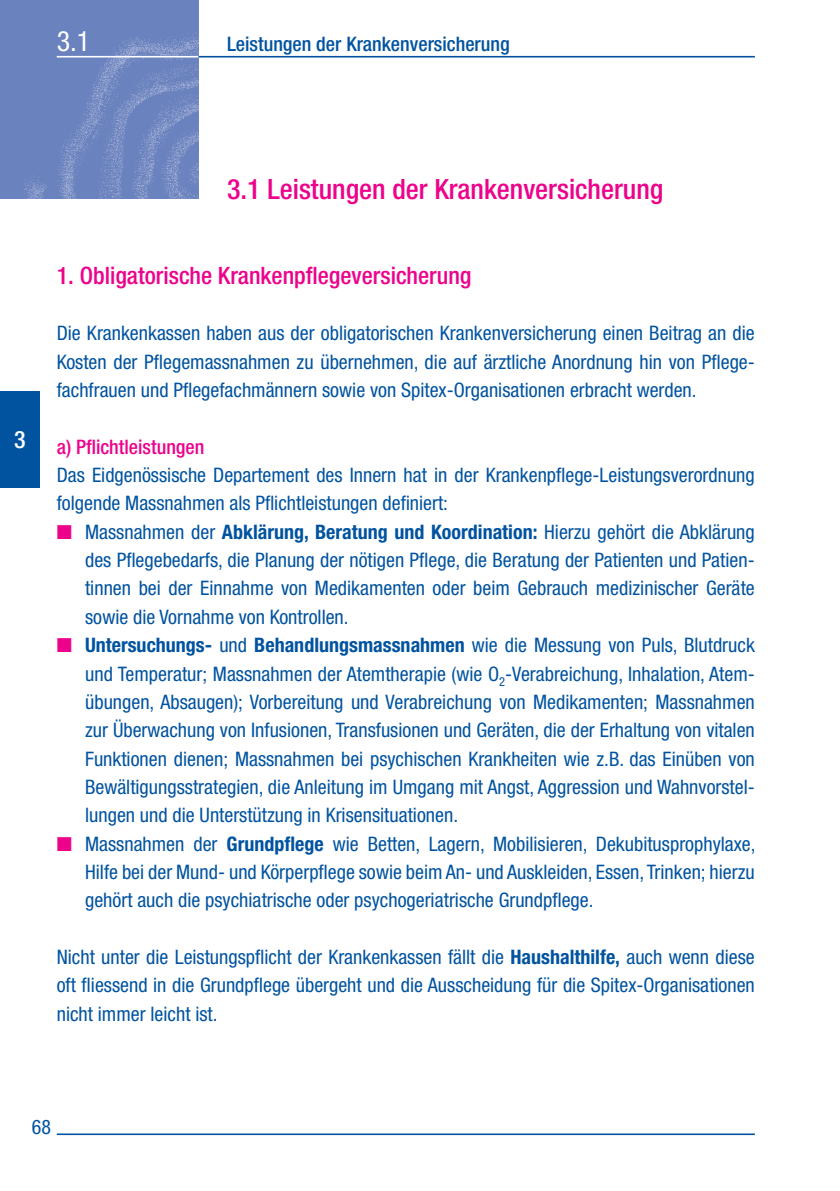
<style>
.page{position:relative;width:840px;height:1191px;background:#fff}
.page>*{position:absolute;margin:0;border:0;box-sizing:border-box;transform-origin:0 0}
.t1{font:500 condensed 28px "Helvetica Neue LT Std";color:#ed028c}
.t2{font:condensed 28px "Helvetica Neue LT Std";color:#fff}
.t3{font:500 condensed 24px "Helvetica Neue LT Std";color:#ed028c}
.t4{font:500 condensed 24px "Helvetica Neue LT Std";color:#fff}
.t5{font:condensed 20px/28.4px "Helvetica Neue LT Std";color:#0153a0;text-align:justify}
.t6{font:500 condensed 20px "Helvetica Neue LT Std";color:#0153a0}
.t7{font:500 condensed 20px "Helvetica Neue LT Std";color:#ed028c}
.s1{color:#ed028c}
.s2{font-weight:700}
</style>
<div class="page">
<img style="left:0;top:0;width:198px;height:198px">
<hr style="left:57px;top:56px;width:141px;height:1px;background:#fff">
<hr style="left:198px;top:56px;width:556px;height:1px;background:#0153a0">
<hr style="left:57px;top:1133px;width:697px;height:2px;background:#0153a0">
<div style="left:0;top:391px;width:40px;height:97px;background:#0153a0"></div>
<h1 class="t2" style="left:57px;top:25px;width:35px">3.1</h1>
<p class="t6" style="left:227px;top:32px;width:284px">Leistungen der Krankenversicherung</p>
<p class="t4" style="left:14px;top:425px;width:13px">3</p>
<h1 class="t1" style="left:227px;top:172px;width:437px">3.1 Leistungen der Krankenversicherung</h1>
<p class="t3" style="left:57px;top:261px;width:416px">1. Obligatorische Krankenpflegeversicherung</p>
<p class="t5" style="left:57px;top:319px;width:699px">Die Krankenkassen haben aus der obligatorischen Krankenversicherung einen Beitrag an die Kosten der Pflegemassnahmen zu übernehmen, die auf ärztliche Anordnung hin von Pflege&shy;fachfrauen und Pflegefachmännern sowie von Spitex-Organisationen erbracht werden.</p>
<p class="t7" style="left:57px;top:435px;width:149px">a) Pflichtleistungen</p>
<p class="t5" style="left:57px;top:460px;width:699px">Das Eidgenössische Departement des Innern hat in der Krankenpflege-Leistungsverordnung folgende Massnahmen als Pflichtleistungen definiert:</p>
<p class="t5" style="left:85px;top:517px;width:670px;text-indent:-28px"><span class="s1">■</span> Massnahmen der <span class="s2">Abklärung, Beratung und Koordination:</span> Hierzu gehört die Abklärung des Pflegebedarfs, die Planung der nötigen Pflege, die Beratung der Patienten und Patien&shy;tinnen bei der Einnahme von Medikamenten oder beim Gebrauch medizinischer Geräte sowie die Vornahme von Kontrollen.</p>
<p class="t5" style="left:85px;top:631px;width:671px;text-indent:-28px"><span class="s1">■</span> <span class="s2">Untersuchungs-</span> und <span class="s2">Behandlungsmassnahmen</span> wie die Messung von Puls, Blutdruck und Temperatur; Massnahmen der Atemtherapie (wie O<sub>2</sub>-Verabreichung, Inhalation, Atem&shy;übungen, Absaugen); Vorbereitung und Verabreichung von Medikamenten; Massnahmen zur Überwachung von Infusionen, Transfusionen und Geräten, die der Erhaltung von vitalen Funktionen dienen; Massnahmen bei psychischen Krankheiten wie z.B. das Einüben von Bewältigungsstrategien, die Anleitung im Umgang mit Angst, Aggression und Wahnvorstel&shy;lungen und die Unterstützung in Krisensituationen.</p>
<p class="t5" style="left:85px;top:829px;width:671px;text-indent:-28px"><span class="s1">■</span> Massnahmen der <span class="s2">Grundpflege</span> wie Betten, Lagern, Mobilisieren, Dekubitusprophylaxe, Hilfe bei der Mund- und Körperpflege sowie beim An- und Auskleiden, Essen, Trinken; hierzu gehört auch die psychiatrische oder psychogeriatrische Grundpflege.</p>
<p class="t5" style="left:57px;top:942px;width:699px">Nicht unter die Leistungspflicht der Krankenkassen fällt die <span class="s2">Haushalthilfe,</span> auch wenn diese oft fliessend in die Grundpflege übergeht und die Ausscheidung für die Spitex-Organisationen nicht immer leicht ist.</p>
<p class="t5" style="left:32px;top:1112px;width:21px">68</p>
</div>
